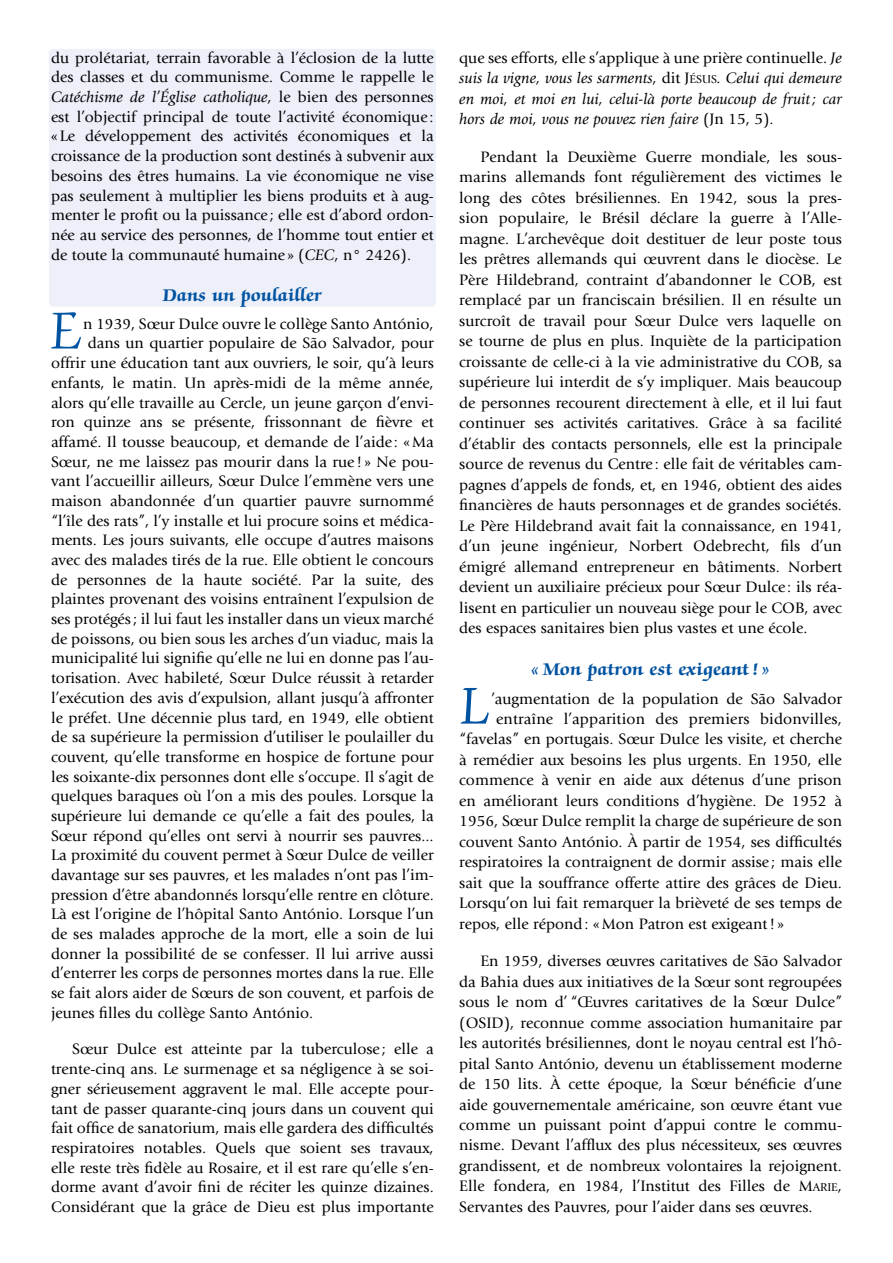
<style>
.page{position:relative;width:893px;height:1263px;background:#fff}
.page>*{position:absolute;margin:0;border:0;box-sizing:border-box;transform-origin:0 0}
.après_titre{font:60px "Zapf Chancery Std";color:#0053a1;scale:.91 1}
.Titre{font:700 19.5px "Zapf Chancery Std";letter-spacing:.015em;color:#0053a1}
.après_titre-2{font:15.75px/20.5px "Giovanni";color:#000;text-align:justify}
.t1{font:italic 15.75px/20.5px "Giovanni";color:#000;text-align:justify}
.s1{font-style:italic}
.s2{font-style:normal}
.s3{font-style:normal;font-size:11.85px}
.s4{font-style:inherit}
.s5{font-size:11.85px}
</style>
<div class="page">
<div style="left:49px;top:49px;width:387px;height:258px;background:#edeff9;border-radius:4px"></div>
<p class="après_titre-2" style="left:51px;top:48px;width:384px;line-height:19.6px">du prolétariat, terrain favorable à l’éclosion de la lutte des classes et du communisme. Comme le rappelle le <span class="s1">Catéchisme de l’Église catholique</span>, le bien des personnes est l’objectif principal de toute l’activité économique : «Le développement des activités économiques et la croissance de la production sont destinés à subvenir aux besoins des êtres humains. La vie économique ne vise pas seulement à multiplier les biens produits et à aug&shy;menter le profit ou la puissance ; elle est d’abord ordon&shy;née au service des personnes, de l’homme tout entier et de toute la communauté humaine » (<span class="s1">CEC</span>, n° 2426).</p>
<p class="Titre" style="left:163px;top:285px;width:160px">Dans un poulailler</p>
<p class="après_titre" style="left:51px;top:299px;width:35px">E</p>
<p class="après_titre-2" style="left:83px;top:314px;width:352px">n 1939, Sœur Dulce ouvre le collège Santo António,</p>
<p class="après_titre-2" style="left:88px;top:333px;width:347px">dans un quartier populaire de São Salvador, pour</p>
<p class="après_titre-2" style="left:51px;top:353px;width:384px">offrir une éducation tant aux ouvriers, le soir, qu’à leurs</p>
<p class="après_titre-2" style="left:51px;top:373px;width:384px">enfants, le matin. Un après-midi de la même année,</p>
<p class="après_titre-2" style="left:51px;top:392px;width:384px">alors qu’elle travaille au Cercle, un jeune garçon d’envi-</p>
<p class="après_titre-2" style="left:51px;top:412px;width:384px">ron quinze ans se présente, frissonnant de fièvre et</p>
<p class="après_titre-2" style="left:51px;top:432px;width:384px">affamé. Il tousse beaucoup, et demande de l’aide : «Ma</p>
<p class="après_titre-2" style="left:51px;top:451px;width:384px">Sœur, ne me laissez pas mourir dans la rue ! » Ne pou-</p>
<p class="après_titre-2" style="left:51px;top:471px;width:384px">vant l’accueillir ailleurs, Sœur Dulce l’emmène vers une</p>
<p class="après_titre-2" style="left:51px;top:491px;width:384px">maison abandonnée d’un quartier pauvre surnommé</p>
<p class="après_titre-2" style="left:51px;top:510px;width:384px">“l’île des rats”, l’y installe et lui procure soins et médica-</p>
<p class="après_titre-2" style="left:51px;top:530px;width:384px">ments. Les jours suivants, elle occupe d’autres maisons</p>
<p class="après_titre-2" style="left:51px;top:550px;width:384px">avec des malades tirés de la rue. Elle obtient le concours</p>
<p class="après_titre-2" style="left:51px;top:569px;width:384px">de personnes de la haute société. Par la suite, des</p>
<p class="après_titre-2" style="left:51px;top:589px;width:384px">plaintes provenant des voisins entraînent l’expulsion de</p>
<p class="après_titre-2" style="left:51px;top:609px;width:384px">ses protégés; il lui faut les installer dans un vieux marché</p>
<p class="après_titre-2" style="left:51px;top:628px;width:384px">de poissons, ou bien sous les arches d’un viaduc, mais la</p>
<p class="après_titre-2" style="left:51px;top:648px;width:384px">municipalité lui signifie qu’elle ne lui en donne pas l’au-</p>
<p class="après_titre-2" style="left:51px;top:668px;width:384px">torisation. Avec habileté, Sœur Dulce réussit à retarder</p>
<p class="après_titre-2" style="left:51px;top:687px;width:384px">l’exécution des avis d’expulsion, allant jusqu’à affronter</p>
<p class="après_titre-2" style="left:51px;top:707px;width:384px">le préfet. Une décennie plus tard, en 1949, elle obtient</p>
<p class="après_titre-2" style="left:51px;top:727px;width:384px">de sa supérieure la permission d’utiliser le poulailler du</p>
<p class="après_titre-2" style="left:51px;top:747px;width:384px">couvent, qu’elle transforme en hospice de fortune pour</p>
<p class="après_titre-2" style="left:51px;top:766px;width:384px">les soixante-dix personnes dont elle s’occupe. Il s’agit de</p>
<p class="après_titre-2" style="left:51px;top:786px;width:384px">quelques baraques où l’on a mis des poules. Lorsque la</p>
<p class="après_titre-2" style="left:51px;top:806px;width:384px">supérieure lui demande ce qu’elle a fait des poules, la</p>
<p class="après_titre-2" style="left:51px;top:825px;width:384px">Sœur répond qu’elles ont servi à nourrir ses pauvres...</p>
<p class="après_titre-2" style="left:51px;top:845px;width:384px">La proximité du couvent permet à Sœur Dulce de veiller</p>
<p class="après_titre-2" style="left:51px;top:865px;width:384px">davantage sur ses pauvres, et les malades n’ont pas l’im-</p>
<p class="après_titre-2" style="left:51px;top:884px;width:384px">pression d’être abandonnés lorsqu’elle rentre en clôture.</p>
<p class="après_titre-2" style="left:51px;top:904px;width:384px">Là est l’origine de l’hôpital Santo António. Lorsque l’un</p>
<p class="après_titre-2" style="left:51px;top:924px;width:384px">de ses malades approche de la mort, elle a soin de lui</p>
<p class="après_titre-2" style="left:51px;top:943px;width:384px">donner la possibilité de se confesser. Il lui arrive aussi</p>
<p class="après_titre-2" style="left:51px;top:963px;width:384px">d’enterrer les corps de personnes mortes dans la rue. Elle</p>
<p class="après_titre-2" style="left:51px;top:983px;width:384px">se fait alors aider de Sœurs de son couvent, et parfois de</p>
<p class="après_titre-2" style="left:51px;top:1002px;width:264px">jeunes filles du collège Santo António.</p>
<p class="après_titre-2" style="left:51px;top:1040px;width:384px;line-height:19.6px;text-indent:21px">Sœur Dulce est atteinte par la tuberculose ; elle a trente-cinq ans. Le surmenage et sa négligence à se soi&shy;gner sérieusement aggravent le mal. Elle accepte pour&shy;tant de passer quarante-cinq jours dans un couvent qui fait office de sanatorium, mais elle gardera des difficultés respiratoires notables. Quels que soient ses travaux, elle reste très fidèle au Rosaire, et il est rare qu’elle s’en&shy;dorme avant d’avoir fini de réciter les quinze dizaines.<br>Considérant que la grâce de Dieu est plus importante</p>
<p class="t1" style="left:459px;top:48px;width:384px"><span class="s2">que ses efforts, elle s’applique à une prière continuelle.</span> Je suis la vigne, vous les sarments, <span class="s2">dit</span> <span class="s2">J</span><span class="s3">ÉSUS</span>. Celui qui demeure en moi, et moi en lui, celui-là porte beaucoup de fruit; car hors de moi, vous ne pouvez rien faire <span class="s2">(Jn 15, 5).</span></p>
<p class="après_titre-2" style="left:459px;top:146px;width:384px;text-indent:21px">Pendant la Deuxième Guerre mondiale, les sous&shy;marins allemands font régulièrement des victimes le long des côtes brésiliennes. En 1942, sous la pres&shy;sion populaire, le Brésil déclare la guerre à l’Alle&shy;magne. L’archevêque doit destituer de leur poste tous les prêtres allemands qui œuvrent dans le diocèse. Le Père Hildebrand, contraint d’abandonner le COB, est remplacé par un franciscain brésilien. Il en résulte un surcroît de travail pour Sœur Dulce vers laquelle on se tourne de plus en plus. Inquiète de la participation croissante de celle-ci à la vie administrative du COB, sa supérieure lui interdit de s’y impliquer. Mais beaucoup de personnes recourent directement à elle, et il lui faut continuer ses activités caritatives. Grâce à sa facilité d’établir des contacts personnels, elle est la principale source de revenus du Centre : elle fait de véritables cam&shy;pagnes d’appels de fonds, et, en 1946, obtient des aides financières de hauts personnages et de grandes sociétés.<br>Le Père Hildebrand avait fait la connaissance, en 1941, d’un jeune ingénieur, Norbert Odebrecht, fils d’un émigré allemand entrepreneur en bâtiments. Norbert devient un auxiliaire précieux pour Sœur Dulce : ils réa&shy;lisent en particulier un nouveau siège pour le COB, avec des espaces sanitaires bien plus vastes et une école.</p>
<p class="Titre" style="left:531px;top:659px;width:241px">« Mon patron est exigeant! »</p>
<p class="après_titre" style="left:459px;top:674px;width:35px">L</p>
<p class="après_titre-2" style="left:491px;top:689px;width:352px">’augmentation de la population de São Salvador</p>
<p class="après_titre-2" style="left:496px;top:708px;width:347px">entraîne l’apparition des premiers bidonvilles,</p>
<p class="après_titre-2" style="left:459px;top:729px;width:384px">“favelas” en portugais. Sœur Dulce les visite, et cherche</p>
<p class="après_titre-2" style="left:459px;top:749px;width:384px">à remédier aux besoins les plus urgents. En 1950, elle</p>
<p class="après_titre-2" style="left:459px;top:770px;width:384px">commence à venir en aide aux détenus d’une prison</p>
<p class="après_titre-2" style="left:459px;top:790px;width:384px">en améliorant leurs conditions d’hygiène. De 1952 à</p>
<p class="après_titre-2" style="left:459px;top:811px;width:384px">1956, Sœur Dulce remplit la charge de supérieure de son</p>
<p class="après_titre-2" style="left:459px;top:831px;width:384px">couvent Santo António. À partir de 1954, ses difficultés</p>
<p class="après_titre-2" style="left:459px;top:852px;width:384px">respiratoires la contraignent de dormir assise ; mais elle</p>
<p class="après_titre-2" style="left:459px;top:872px;width:384px">sait que la souffrance offerte attire des grâces de Dieu.</p>
<p class="après_titre-2" style="left:459px;top:893px;width:384px">Lorsqu’on lui fait remarquer la brièveté de ses temps de</p>
<p class="après_titre-2" style="left:459px;top:913px;width:326px">repos, elle répond: «Mon Patron est exigeant! »</p>
<p class="après_titre-2" style="left:459px;top:951px;width:384px;text-indent:21px">En 1959, diverses œuvres caritatives de São Salvador da Bahia dues aux initiatives de la Sœur sont regroupées sous le nom d’ “Œuvres caritatives de la Sœur Dulce” (OSID), reconnue comme association humanitaire par les autorités brésiliennes, dont le noyau central est l’hô&shy;pital Santo António, devenu un établissement moderne de 150 lits. À cette époque, la Sœur bénéficie d’une aide gouvernementale américaine, son œuvre étant vue comme un puissant point d’appui contre le commu&shy;nisme. Devant l’afflux des plus nécessiteux, ses œuvres grandissent, et de nombreux volontaires la rejoignent.<br>Elle fondera, en 1984, l’Institut des Filles de <span class="s4">M</span><span class="s5">ARIE</span>, Servantes des Pauvres, pour l’aider dans ses œuvres.</p>
</div>
